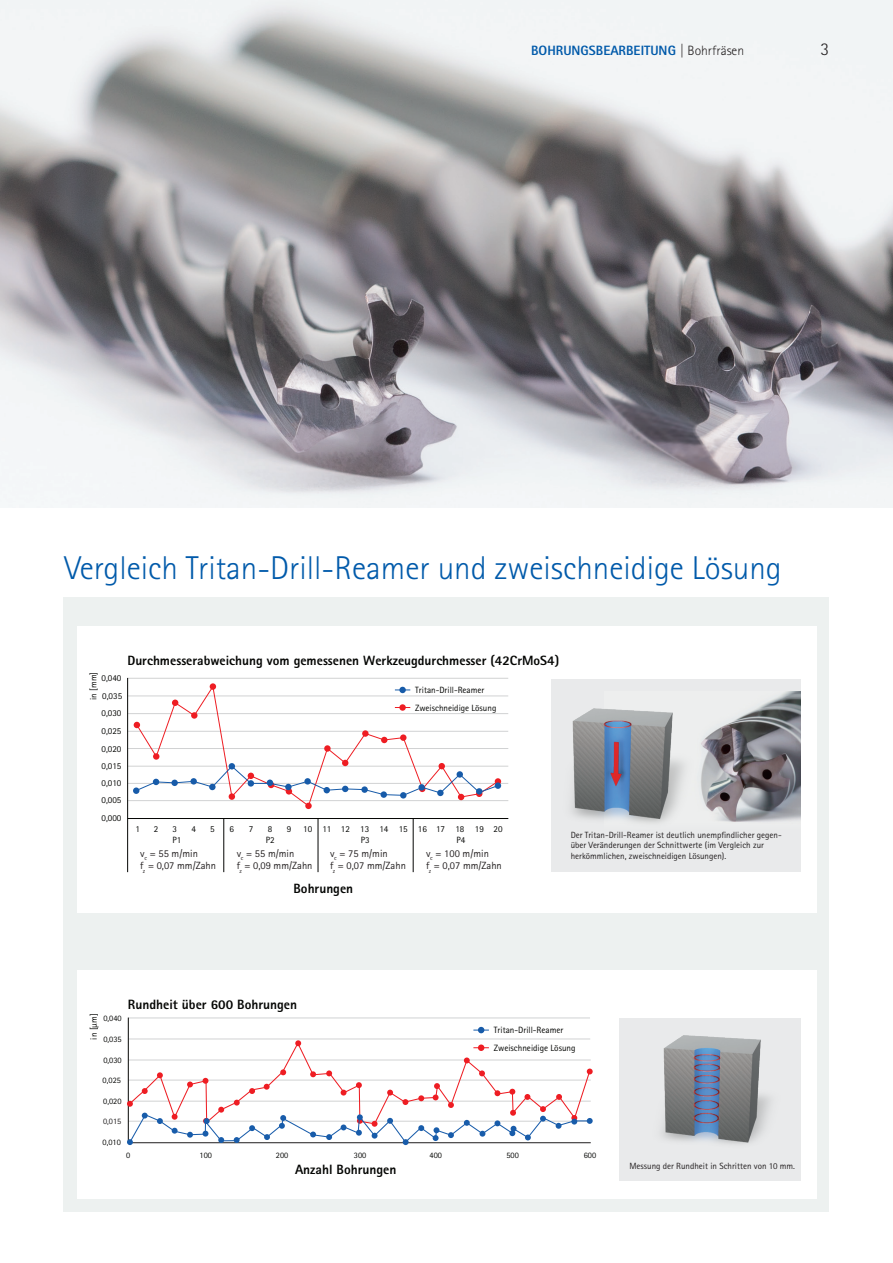
<style>
.page{position:relative;width:893px;height:1263px;background:#fff}
.page>*{position:absolute;margin:0;border:0;box-sizing:border-box;transform-origin:0 0}
.t1{font:300 33px "Rotis Sans Serif W1 G";color:#015aaa}
.t2{font:300 18px "Rotis Sans Serif W1 G";color:#231f20}
.t3{font:800 13.5px "Rotis Sans Serif W1 G";color:#040503}
.t4{font:800 13.5px "Rotis Sans Serif W1 G";color:#015aaa}
.t5{font:800 13.35px "Rotis Sans Serif W1 G";color:#040503}
.t6{font:10.5px/12.6px "Rotis Sans Serif W1 G";color:#231f20}
.t7{font:9.15px "Rotis Sans Serif W1 G";color:#040503}
.t8{font:9px/10.5px "Rotis Sans Serif W1 G";color:#231f20}
.t9{font:9px "Rotis Sans Serif W1 G";color:#040503}
.t10{font:8.4px "Rotis Sans Serif W1 G";color:#040503}
.t11{font:8.4px "Rotis Sans Serif W1 G";color:#201d1e}
.t12{font:8.25px "Rotis Sans Serif W1 G";color:#040503}
.t13{font:8.25px "Rotis Sans Serif W1 G";color:#201d1e}
.s1{font-weight:300;color:#231f20}
</style>
<div class="page">
<img style="left:0;top:0;width:893px;height:507px">
<div style="left:64px;top:597px;width:765px;height:615px;background:#edf1f0"></div>
<div style="left:77px;top:627px;width:739px;height:286px;background:#fff"></div>
<div style="left:77px;top:970px;width:739px;height:229px;background:#fff"></div>
<div style="left:551px;top:679px;width:250px;height:192px;background:#e9eaeb"></div>
<img style="left:701px;top:692px;width:100px;height:128px">
<img style="left:571px;top:708px;width:112px;height:115px">
<div style="left:620px;top:1018px;width:181px;height:163px;background:#e9eaeb"></div>
<img style="left:661px;top:1035px;width:110px;height:109px">
<hr style="left:128px;top:678px;width:380px;height:1px;background:#d1d2d3">
<hr style="left:128px;top:696px;width:380px;height:1px;background:#d1d2d3">
<hr style="left:128px;top:713px;width:380px;height:1px;background:#d1d2d3">
<hr style="left:128px;top:731px;width:380px;height:1px;background:#d1d2d3">
<hr style="left:128px;top:748px;width:380px;height:1px;background:#d1d2d3">
<hr style="left:128px;top:766px;width:380px;height:1px;background:#d1d2d3">
<hr style="left:128px;top:783px;width:380px;height:1px;background:#d1d2d3">
<hr style="left:128px;top:800px;width:380px;height:1px;background:#d1d2d3">
<hr style="left:128px;top:818px;width:380px;height:1px;background:#040503">
<hr style="left:223px;top:818px;width:1px;height:54px;background:#040503">
<hr style="left:318px;top:818px;width:1px;height:54px;background:#040503">
<hr style="left:413px;top:818px;width:1px;height:54px;background:#040503">
<hr style="left:127px;top:678px;width:1px;height:194px;background:#040503">
<div style="left:305px;top:803px;width:7px;height:6px;background:#ee1d23;border-radius:50%"></div>
<div style="left:495px;top:778px;width:6px;height:7px;background:#ee1d23;border-radius:50%"></div>
<div style="left:495px;top:782px;width:6px;height:7px;background:#175ba9;border-radius:50%"></div>
<svg style="left:134px;top:684px;width:365px;height:123px"></svg>
<div style="left:399px;top:687px;width:7px;height:6px;background:#175ba9;border-radius:50%"></div>
<hr style="left:129px;top:1038px;width:461px;height:1px;background:#d1d2d3">
<hr style="left:128px;top:1017px;width:462px;height:1px;background:#d1d2d3">
<hr style="left:128px;top:1017px;width:1px;height:126px;background:#040503">
<svg style="left:127px;top:1040px;width:466px;height:105px"></svg>
<svg style="left:473px;top:1027px;width:16px;height:6px"></svg>
<h3 class="t4" style="left:531px;top:42px;width:215px">BOHRUNGSBEARBEITUNG <span class="s1">| Bohrfräsen</span></h3>
<h2 class="t2" style="left:820px;top:39px;width:10px">3</h2>
<h1 class="t1" style="left:64px;top:549px;width:719px">Vergleich Tritan-Drill-Reamer und zweischneidige Lösung</h1>
<h3 class="t5" style="left:127px;top:652px;width:433px">Durchmesserabweichung vom gemessenen Werkzeugdurchmesser (42CrMoS4)</h3>
<p class="t9" style="left:88px;top:700px;width:29px;rotate:-90deg">in [mm]</p>
<p class="t9" style="left:101px;top:673px;width:21px">0,040</p>
<p class="t9" style="left:102px;top:690px;width:21px">0,035</p>
<p class="t9" style="left:101px;top:708px;width:21px">0,030</p>
<p class="t9" style="left:101px;top:726px;width:21px">0,025</p>
<p class="t7" style="left:102px;top:731px;width:22px">0,040</p>
<p class="t9" style="left:101px;top:744px;width:21px">0,020</p>
<p class="t7" style="left:103px;top:748px;width:22px">0,035</p>
<p class="t9" style="left:101px;top:761px;width:21px">0,015</p>
<p class="t7" style="left:102px;top:766px;width:22px">0,030</p>
<p class="t9" style="left:101px;top:778px;width:21px">0,010</p>
<p class="t9" style="left:101px;top:795px;width:21px">0,005</p>
<p class="t9" style="left:101px;top:813px;width:21px">0,000</p>
<p class="t9" style="left:415px;top:685px;width:71px">Tritan-Drill-Reamer</p>
<p class="t9" style="left:415px;top:702px;width:83px">Zweischneidige Lösung</p>
<p class="t9" style="left:135px;top:823px;width:6px">1</p>
<p class="t9" style="left:154px;top:823px;width:6px">2</p>
<p class="t9" style="left:172px;top:823px;width:6px">3</p>
<p class="t9" style="left:191px;top:823px;width:6px">4</p>
<p class="t9" style="left:210px;top:823px;width:6px">5</p>
<p class="t9" style="left:230px;top:823px;width:6px">6</p>
<p class="t9" style="left:249px;top:823px;width:6px">7</p>
<p class="t9" style="left:268px;top:823px;width:6px">8</p>
<p class="t9" style="left:287px;top:823px;width:6px">9</p>
<p class="t9" style="left:303px;top:823px;width:201px">10 11 12 13 14 15 16 17 18 19 20</p>
<p class="t9" style="left:172px;top:835px;width:10px">P1</p>
<p class="t9" style="left:266px;top:835px;width:10px">P2</p>
<p class="t9" style="left:361px;top:835px;width:10px">P3</p>
<p class="t9" style="left:457px;top:835px;width:10px">P4</p>
<p class="t6" style="left:140px;top:847px;width:77px">v<sub>c</sub> = 55 m/min<br>f<sub>z</sub> = 0,07 mm/Zahn</p>
<p class="t6" style="left:237px;top:847px;width:77px">v<sub>c</sub> = 55 m/min<br>f<sub>z</sub> = 0,09 mm/Zahn</p>
<p class="t6" style="left:330px;top:847px;width:77px">v<sub>c</sub> = 75 m/min<br>f<sub>z</sub> = 0,07 mm/Zahn</p>
<p class="t6" style="left:426px;top:847px;width:77px">v<sub>c</sub> = 100 m/min<br>f<sub>z</sub> = 0,07 mm/Zahn</p>
<h3 class="t5" style="left:293px;top:880px;width:61px">Bohrungen</h3>
<h3 class="t3" style="left:128px;top:996px;width:171px">Rundheit über 600 Bohrungen</h3>
<p class="t8" style="left:571px;top:829px;width:213px">Der Tritan-Drill-Reamer ist deutlich unempfindlicher gegen&shy;über Veränderungen der Schnittwerte (im Vergleich zur herkömmlichen, zweischneidigen Lösungen).</p>
<p class="t7" style="left:88px;top:1039px;width:28px;rotate:-90deg">in [µm]</p>
<p class="t10" style="left:103px;top:1013px;width:20px">0,040</p>
<p class="t12" style="left:102px;top:1015px;width:20px">0,025</p>
<p class="t13" style="left:113px;top:1055px;width:10px">15</p>
<p class="t12" style="left:102px;top:1077px;width:20px">0,010</p>
<p class="t10" style="left:103px;top:1034px;width:20px">0,035</p>
<p class="t12" style="left:103px;top:1036px;width:20px">0,020</p>
<p class="t10" style="left:103px;top:1055px;width:20px">0,030</p>
<p class="t10" style="left:103px;top:1075px;width:20px">0,025</p>
<p class="t10" style="left:103px;top:1096px;width:20px">0,020</p>
<p class="t11" style="left:103px;top:1116px;width:20px">0,015</p>
<p class="t10" style="left:103px;top:1137px;width:20px">0,010</p>
<p class="t7" style="left:494px;top:1025px;width:71px">Tritan-Drill-Reamer</p>
<p class="t7" style="left:494px;top:1042px;width:83px">Zweischneidige Lösung</p>
<p class="t10" style="left:126px;top:1150px;width:6px">0</p>
<p class="t10" style="left:200px;top:1150px;width:14px">100</p>
<p class="t10" style="left:276px;top:1150px;width:14px">200</p>
<p class="t10" style="left:354px;top:1150px;width:14px">300</p>
<p class="t10" style="left:430px;top:1150px;width:14px">400</p>
<p class="t10" style="left:506px;top:1150px;width:14px">500</p>
<p class="t10" style="left:584px;top:1150px;width:14px">600</p>
<h3 class="t3" style="left:295px;top:1161px;width:103px">Anzahl Bohrungen</h3>
<p class="t8" style="left:629px;top:1161px;width:167px">Messung der Rundheit in Schritten von 10 mm.</p>
</div>
